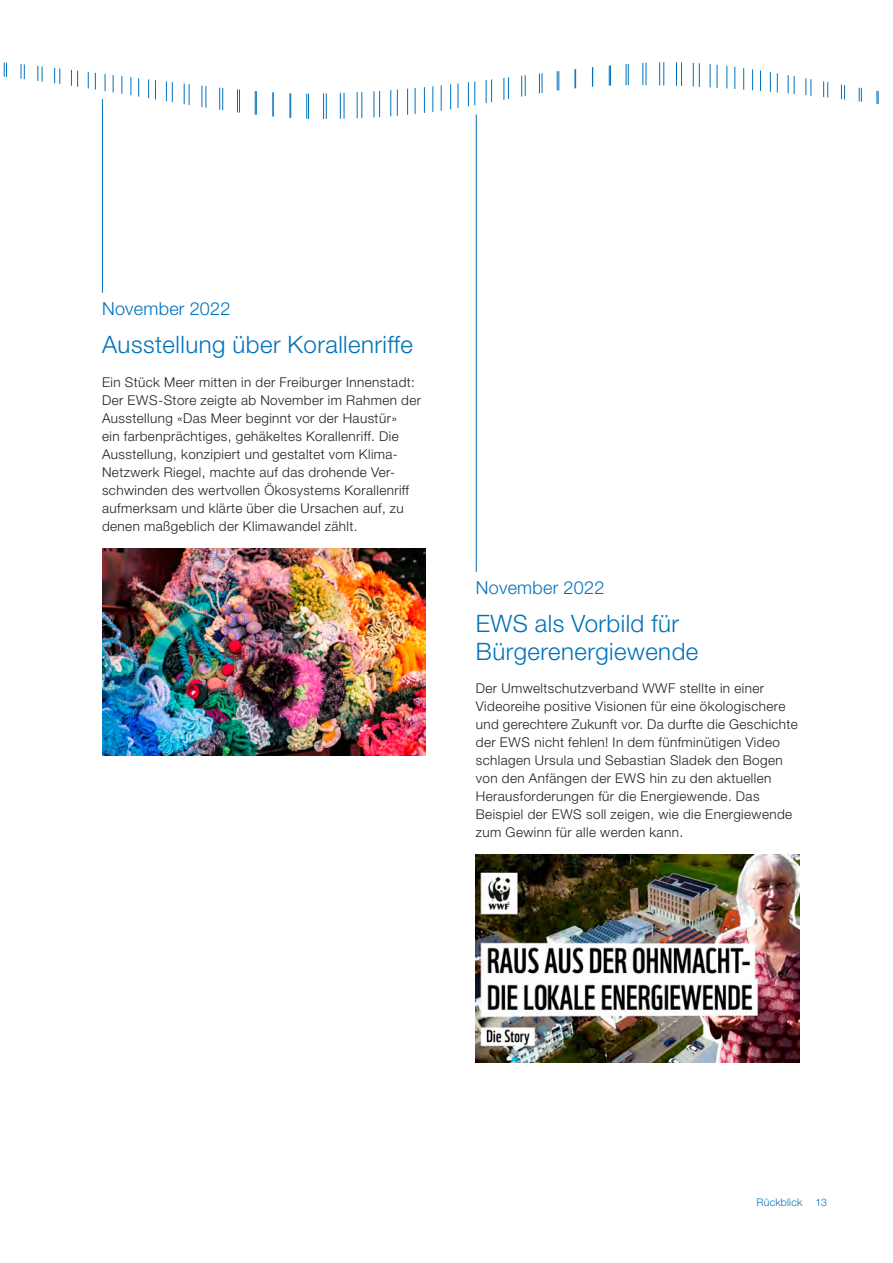
<style>
.page{position:relative;width:893px;height:1263px;background:#fff}
.page>*{position:absolute;margin:0;border:0;box-sizing:border-box;transform-origin:0 0}
.t1{font:300 24px/28.5px "Helvetica Neue LT Std";letter-spacing:.02em;color:#0072bc}
.t2{font:300 18px "Helvetica Neue LT Std";letter-spacing:.015em;color:#0072bc}
.t3{font:300 13.5px/18px "Helvetica Neue LT Std";letter-spacing:.03em;color:#231f20}
.t4{font:300 10.5px "Helvetica Neue LT Std";letter-spacing:.02em;color:#0072bc}
</style>
<div class="page">
<img style="left:102px;top:549px;width:323px;height:207px">
<img style="left:476px;top:855px;width:323px;height:207px">
<hr style="left:102px;top:99px;width:1px;height:194px;background:#0072bc">
<hr style="left:476px;top:114px;width:1px;height:458px;background:#0072bc">
<hr style="left:6px;top:57px;width:1px;height:62px;background:#0072bc">
<hr style="left:24px;top:57px;width:1px;height:62px;background:#0072bc">
<hr style="left:42px;top:57px;width:1px;height:62px;background:#0072bc">
<hr style="left:59px;top:57px;width:1px;height:62px;background:#0072bc">
<hr style="left:77px;top:57px;width:1px;height:62px;background:#0072bc">
<hr style="left:95px;top:57px;width:1px;height:62px;background:#0072bc">
<hr style="left:113px;top:57px;width:1px;height:62px;background:#0072bc">
<hr style="left:131px;top:57px;width:1px;height:62px;background:#0072bc">
<hr style="left:148px;top:57px;width:1px;height:62px;background:#0072bc">
<hr style="left:166px;top:57px;width:1px;height:62px;background:#0072bc">
<hr style="left:184px;top:57px;width:1px;height:62px;background:#0072bc">
<hr style="left:202px;top:57px;width:1px;height:62px;background:#0072bc">
<hr style="left:219px;top:57px;width:1px;height:62px;background:#0072bc">
<hr style="left:237px;top:57px;width:1px;height:62px;background:#0072bc">
<hr style="left:255px;top:57px;width:1px;height:62px;background:#0072bc">
<hr style="left:308px;top:57px;width:1px;height:62px;background:#0072bc">
<hr style="left:326px;top:57px;width:1px;height:62px;background:#0072bc">
<hr style="left:344px;top:57px;width:1px;height:62px;background:#0072bc">
<hr style="left:361px;top:57px;width:1px;height:62px;background:#0072bc">
<hr style="left:379px;top:57px;width:1px;height:62px;background:#0072bc">
<hr style="left:397px;top:57px;width:1px;height:62px;background:#0072bc">
<hr style="left:415px;top:57px;width:1px;height:62px;background:#0072bc">
<hr style="left:432px;top:57px;width:1px;height:62px;background:#0072bc">
<hr style="left:450px;top:57px;width:1px;height:62px;background:#0072bc">
<hr style="left:468px;top:57px;width:1px;height:62px;background:#0072bc">
<hr style="left:486px;top:57px;width:1px;height:62px;background:#0072bc">
<hr style="left:504px;top:57px;width:1px;height:62px;background:#0072bc">
<hr style="left:521px;top:57px;width:1px;height:62px;background:#0072bc">
<hr style="left:539px;top:57px;width:1px;height:62px;background:#0072bc">
<hr style="left:557px;top:57px;width:1px;height:62px;background:#0072bc">
<hr style="left:610px;top:57px;width:1px;height:62px;background:#0072bc">
<hr style="left:628px;top:57px;width:1px;height:62px;background:#0072bc">
<hr style="left:646px;top:57px;width:1px;height:62px;background:#0072bc">
<hr style="left:663px;top:57px;width:1px;height:62px;background:#0072bc">
<hr style="left:681px;top:57px;width:1px;height:62px;background:#0072bc">
<hr style="left:699px;top:57px;width:1px;height:62px;background:#0072bc">
<hr style="left:717px;top:57px;width:1px;height:62px;background:#0072bc">
<hr style="left:734px;top:57px;width:1px;height:62px;background:#0072bc">
<hr style="left:752px;top:57px;width:1px;height:62px;background:#0072bc">
<hr style="left:770px;top:57px;width:1px;height:62px;background:#0072bc">
<hr style="left:788px;top:57px;width:1px;height:62px;background:#0072bc">
<hr style="left:805px;top:57px;width:1px;height:62px;background:#0072bc">
<hr style="left:823px;top:57px;width:1px;height:62px;background:#0072bc">
<hr style="left:841px;top:57px;width:1px;height:62px;background:#0072bc">
<hr style="left:859px;top:57px;width:1px;height:62px;background:#0072bc">
<hr style="left:877px;top:57px;width:1px;height:62px;background:#0072bc">
<hr style="left:4px;top:57px;width:1px;height:62px;background:#0072bc">
<hr style="left:21px;top:57px;width:1px;height:62px;background:#0072bc">
<hr style="left:37px;top:57px;width:1px;height:62px;background:#0072bc">
<hr style="left:54px;top:57px;width:1px;height:62px;background:#0072bc">
<hr style="left:71px;top:57px;width:1px;height:62px;background:#0072bc">
<hr style="left:88px;top:57px;width:1px;height:62px;background:#0072bc">
<hr style="left:105px;top:57px;width:1px;height:62px;background:#0072bc">
<hr style="left:121px;top:57px;width:1px;height:62px;background:#0072bc">
<hr style="left:138px;top:57px;width:1px;height:62px;background:#0072bc">
<hr style="left:155px;top:57px;width:1px;height:62px;background:#0072bc">
<hr style="left:172px;top:57px;width:1px;height:62px;background:#0072bc">
<hr style="left:189px;top:57px;width:1px;height:62px;background:#0072bc">
<hr style="left:206px;top:57px;width:1px;height:62px;background:#0072bc">
<hr style="left:222px;top:57px;width:1px;height:62px;background:#0072bc">
<hr style="left:239px;top:57px;width:1px;height:62px;background:#0072bc">
<hr style="left:256px;top:57px;width:1px;height:62px;background:#0072bc">
<hr style="left:273px;top:57px;width:1px;height:62px;background:#0072bc">
<hr style="left:290px;top:57px;width:1px;height:62px;background:#0072bc">
<hr style="left:306px;top:57px;width:1px;height:62px;background:#0072bc">
<hr style="left:323px;top:57px;width:1px;height:62px;background:#0072bc">
<hr style="left:340px;top:57px;width:1px;height:62px;background:#0072bc">
<hr style="left:357px;top:57px;width:1px;height:62px;background:#0072bc">
<hr style="left:374px;top:57px;width:1px;height:62px;background:#0072bc">
<hr style="left:390px;top:57px;width:1px;height:62px;background:#0072bc">
<hr style="left:407px;top:57px;width:1px;height:62px;background:#0072bc">
<hr style="left:424px;top:57px;width:1px;height:62px;background:#0072bc">
<hr style="left:441px;top:57px;width:1px;height:62px;background:#0072bc">
<hr style="left:458px;top:57px;width:1px;height:62px;background:#0072bc">
<hr style="left:474px;top:57px;width:1px;height:62px;background:#0072bc">
<hr style="left:491px;top:57px;width:1px;height:62px;background:#0072bc">
<hr style="left:508px;top:57px;width:1px;height:62px;background:#0072bc">
<hr style="left:525px;top:57px;width:1px;height:62px;background:#0072bc">
<hr style="left:542px;top:57px;width:1px;height:62px;background:#0072bc">
<hr style="left:558px;top:57px;width:1px;height:62px;background:#0072bc">
<hr style="left:575px;top:57px;width:1px;height:62px;background:#0072bc">
<hr style="left:592px;top:57px;width:1px;height:62px;background:#0072bc">
<hr style="left:609px;top:57px;width:1px;height:62px;background:#0072bc">
<hr style="left:626px;top:57px;width:1px;height:62px;background:#0072bc">
<hr style="left:642px;top:57px;width:1px;height:62px;background:#0072bc">
<hr style="left:659px;top:57px;width:1px;height:62px;background:#0072bc">
<hr style="left:676px;top:57px;width:1px;height:62px;background:#0072bc">
<hr style="left:693px;top:57px;width:1px;height:62px;background:#0072bc">
<hr style="left:710px;top:57px;width:1px;height:62px;background:#0072bc">
<hr style="left:726px;top:57px;width:1px;height:62px;background:#0072bc">
<hr style="left:743px;top:57px;width:1px;height:62px;background:#0072bc">
<hr style="left:760px;top:57px;width:1px;height:62px;background:#0072bc">
<hr style="left:777px;top:57px;width:1px;height:62px;background:#0072bc">
<hr style="left:794px;top:57px;width:1px;height:62px;background:#0072bc">
<hr style="left:810px;top:57px;width:1px;height:62px;background:#0072bc">
<hr style="left:827px;top:57px;width:1px;height:62px;background:#0072bc">
<hr style="left:844px;top:57px;width:1px;height:62px;background:#0072bc">
<hr style="left:861px;top:57px;width:1px;height:62px;background:#0072bc">
<hr style="left:878px;top:57px;width:1px;height:62px;background:#0072bc">
<h2 class="t2" style="left:102px;top:298px;width:130px">November 2022</h2>
<h1 class="t1" style="left:102px;top:329px;width:312px">Ausstellung über Korallenriffe</h1>
<p class="t3" style="left:102px;top:373px;width:320px">Ein Stück Meer mitten in der Freiburger Innenstadt:<br>Der EWS-Store zeigte ab November im Rahmen der Ausstellung «Das Meer beginnt vor der Haustür»<br>ein farbenprächtiges, gehäkeltes Korallenriff. Die Ausstellung, konzipiert und gestaltet vom Klima-Netzwerk Riegel, machte auf das drohende Ver&shy;schwinden des wertvollen Ökosystems Korallenriff aufmerksam und klärte über die Ursachen auf, zu denen maßgeblich der Klimawandel zählt.</p>
<h2 class="t2" style="left:476px;top:577px;width:130px">November 2022</h2>
<h1 class="t1" style="left:476px;top:608px;width:224px">EWS als Vorbild für<br>Bürgerenergiewende</h1>
<p class="t3" style="left:476px;top:679px;width:323px">Der Umweltschutzverband WWF stellte in einer Videoreihe positive Visionen für eine ökologischere und gerechtere Zukunft vor. Da durfte die Geschichte der EWS nicht fehlen! In dem fünfminütigen Video schlagen Ursula und Sebastian Sladek den Bogen von den Anfängen der EWS hin zu den aktuellen Herausforderungen für die Energiewende. Das Beispiel der EWS soll zeigen, wie die Energiewende zum Gewinn für alle werden kann.</p>
<p class="t4" style="left:757px;top:1196px;width:47px">Rückblick</p>
<p class="t4" style="left:815px;top:1196px;width:13px">13</p>
</div>
